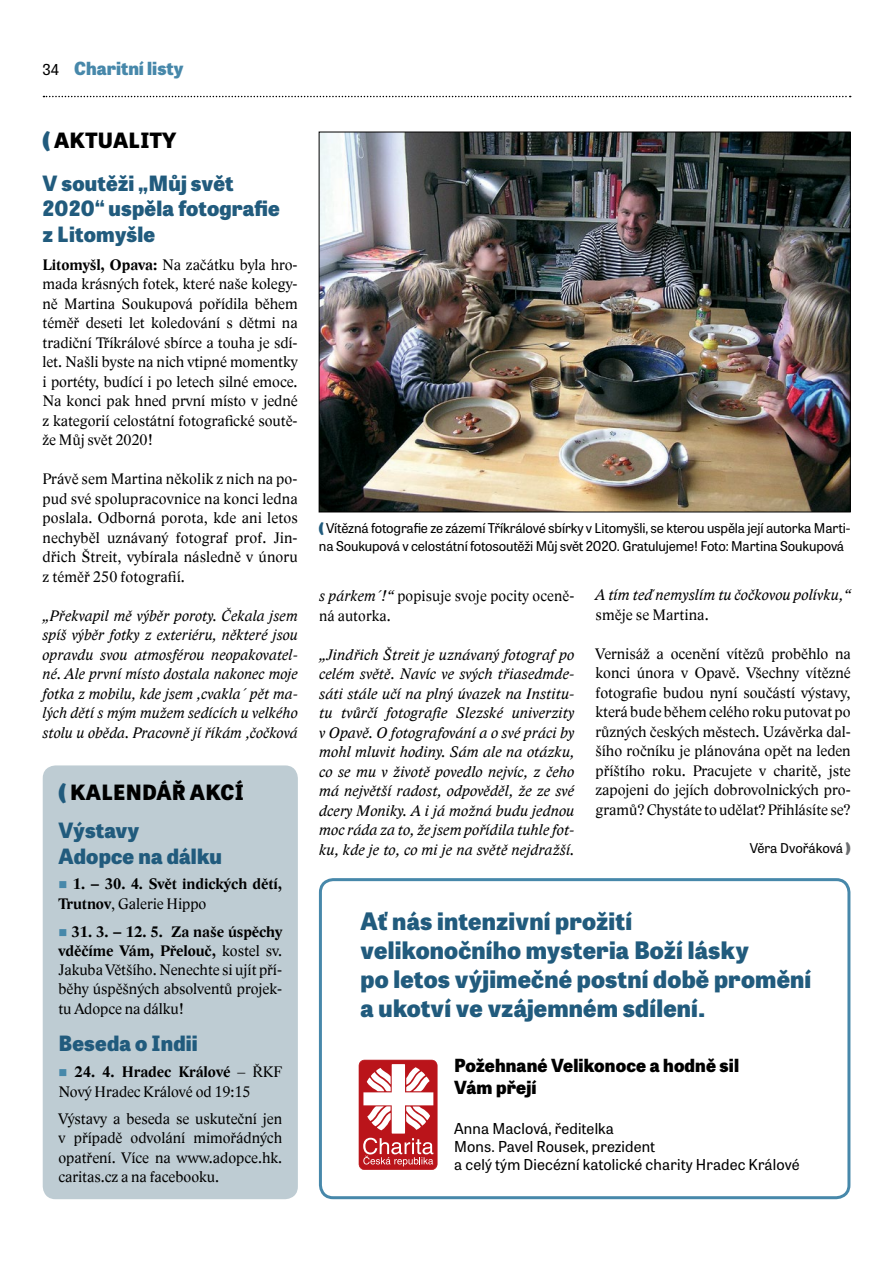
<style>
.page{position:relative;width:893px;height:1263px;background:#fff}
.page>*{position:absolute;margin:0;border:0;box-sizing:border-box;transform-origin:0 0}
.t1{font:800 24px/28.8px "Tablet Gothic";letter-spacing:.01em;color:#215b7d}
.t2{font:800 21px/43.5px "Tablet Gothic";letter-spacing:.01em;color:#215b7d}
.t3{font:800 21px/38px "Tablet Gothic";letter-spacing:.01em;color:#000}
.t4{font:800 18px/21.6px "Tablet Gothic";letter-spacing:.01em;color:#000}
.t5{font:800 18px "Tablet Gothic";color:#4788aa}
.t6{font:15.75px/19.5px "Lido STFCE";color:#000;text-align:justify}
.t7{font:italic 15.75px/19.5px "Lido STFCE";letter-spacing:.01em;color:#000;text-align:justify}
.t8{font:700 15.75px/19.2px "Lido STFCE";color:#000}
.t9{font:15px/18px "Tablet Gothic";letter-spacing:.01em;color:#000}
.t10{font:13.5px/18px "Tablet Gothic";letter-spacing:-.01em;color:#000}
.s1{font-weight:400;font-size:15px;color:#000}
.s2{font-style:inherit}
.s3{color:#000}
.s4{font-weight:700}
.s5{color:#215b7d}
.s6{color:#4788aa}
.s7{font-weight:400}
.s8{font-weight:800;color:#215b7d}
.s9{font-style:italic}
.s10{font-weight:800;color:#6d6e71}
</style>
<div class="page">
<svg style="left:43px;top:96px;width:808px;height:1px"></svg>
<div style="left:319px;top:878px;width:531px;height:321px;border:3px solid #4788aa;border-radius:13px"></div>
<div style="left:43px;top:765px;width:255px;height:434px;background:#beccd3;border-radius:13px"></div>
<img style="left:321px;top:134px;width:527px;height:376px">
<svg style="left:359px;top:1060px;width:78px;height:109px"></svg>
<p class="t5" style="left:43px;top:55px;width:143px"><span class="s1">34</span> Charitní listy</p>
<h2 class="t2" style="left:43px;top:117px;width:193px"><span class="s2">(</span> <span class="s3">AKTUALITY<br></span>V soutěži „Můj svět</h2>
<h2 class="t2" style="left:43px;top:195px;width:239px;line-height:25.2px">2020“ uspěla fotografie z Litomyšle</h2>
<p class="t6" style="left:43px;top:255px;width:257px"><span class="s4">Litomyšl, Opava:</span> Na začátku byla hro&shy;mada krásných fotek, které naše kolegy&shy;ně Martina Soukupová pořídila během téměř deseti let koledování s dětmi na tradiční Tříkrálové sbírce a touha je sdí&shy;let. Našli byste na nich vtipné momentky i portéty, budící i po letech silné emoce.<br>Na konci pak hned první místo v jedné z kategorií celostátní fotografické soutě&shy;že Můj svět 2020!</p>
<p class="t6" style="left:43px;top:469px;width:257px">Právě sem Martina několik z nich na po&shy;pud své spolupracovnice na konci ledna poslala. Odborná porota, kde ani letos nechyběl uznávaný fotograf prof. Jin&shy;dřich Štreit, vybírala následně v únoru z téměř 250 fotografií.</p>
<p class="t7" style="left:43px;top:606px;width:257px">„Překvapil mě výběr poroty. Čekala jsem spíš výběr fotky z exteriéru, některé jsou opravdu svou atmosférou neopakovatel&shy;né. Ale první místo dostala nakonec moje fotka z mobilu, kde jsem ,cvakla´ pět ma&shy;lých dětí s mým mužem sedících u velkého stolu u oběda. Pracovně jí říkám ,čočková</p>
<h2 class="t3" style="left:58px;top:773px;width:187px"><span class="s5">(</span> KALENDÁŘ AKCÍ<br><span class="s5">Výstavy</span></h2>
<h2 class="t2" style="left:58px;top:833px;width:165px">Adopce na dálku</h2>
<p class="t8" style="left:58px;top:875px;width:225px"><span class="s6">■</span> 1. – 30. 4. Svět indických dětí,<br>Trutnov<span class="s7">, Galerie Hippo</span></p>
<p class="t6" style="left:58px;top:922px;width:225px"><span class="s6">■</span> <span class="s4">31. 3. – 12. 5. Za naše úspěchy vděčíme Vám, Přelouč,</span> kostel sv.<br>Jakuba Většího. Nenechte si ujít pří&shy;běhy úspěšných absolventů projek&shy;tu Adopce na dálku!</p>
<h2 class="t2" style="left:58px;top:1021px;width:141px">Beseda o Indii</h2>
<p class="t6" style="left:58px;top:1062px;width:225px"><span class="s6">■</span> <span class="s4">24. 4. Hradec Králové</span> – ŘKF<br>Nový Hradec Králové od 19:15</p>
<p class="t6" style="left:58px;top:1109px;width:225px">Výstavy a beseda se uskuteční jen v případě odvolání mimořádných opatření. Více na www.adopce.hk. caritas.cz a na facebooku.</p>
<p class="t10" style="left:319px;top:518px;width:533px"><span class="s8">(</span> Vítězná fotografie ze zázemí Tříkrálové sbírky v Litomyšli, se kterou uspěla její autorka Marti&shy;na Soukupová v celostátní fotosoutěži Můj svět 2020. Gratulujeme! Foto: Martina Soukupová</p>
<p class="t6" style="left:319px;top:586px;width:257px"><span class="s9">s párkem´!“</span> popisuje svoje pocity oceně&shy;ná autorka.</p>
<p class="t7" style="left:319px;top:644px;width:257px">„Jindřich Štreit je uznávaný fotograf po celém světě. Navíc ve svých třiasedmde&shy;sáti stále učí na plný úvazek na Institu&shy;tu tvůrčí fotografie Slezské univerzity v Opavě. O fotografování a o své práci by mohl mluvit hodiny. Sám ale na otázku, co se mu v životě povedlo nejvíc, z čeho má největší radost, odpověděl, že ze své dcery Moniky. A i já možná budu jednou moc ráda za to, že jsem pořídila tuhle fot&shy;ku, kde je to, co mi je na světě nejdražší.</p>
<p class="t7" style="left:596px;top:585px;width:257px">A tím teď nemyslím tu čočkovou polívku,“</p>
<p class="t6" style="left:596px;top:605px;width:115px">směje se Martina.</p>
<p class="t6" style="left:596px;top:644px;width:257px">Vernisáž a ocenění vítězů proběhlo na konci února v Opavě. Všechny vítězné fotografie budou nyní součástí výstavy, která bude během celého roku putovat po různých českých městech. Uzávěrka dal&shy;šího ročníku je plánována opět na leden příštího roku. Pracujete v charitě, jste zapojeni do jejích dobrovolnických pro&shy;gramů? Chystáte to udělat? Přihlásíte se?</p>
<p class="t10" style="left:750px;top:838px;width:102px">Věra Dvořáková <span class="s10">)</span></p>
<h1 class="t1" style="left:361px;top:906px;width:452px">Ať nás intenzivní prožití<br>velikonočního mysteria Boží lásky<br>po letos výjimečné postní době promění a ukotví ve vzájemném sdílení.</h1>
<p class="t4" style="left:454px;top:1054px;width:287px">Požehnané Velikonoce a hodně sil<br>Vám přejí</p>
<p class="t9" style="left:454px;top:1119px;width:347px">Anna Maclová, ředitelka<br>Mons. Pavel Rousek, prezident<br>a celý tým Diecézní katolické charity Hradec Králové</p>
</div>
